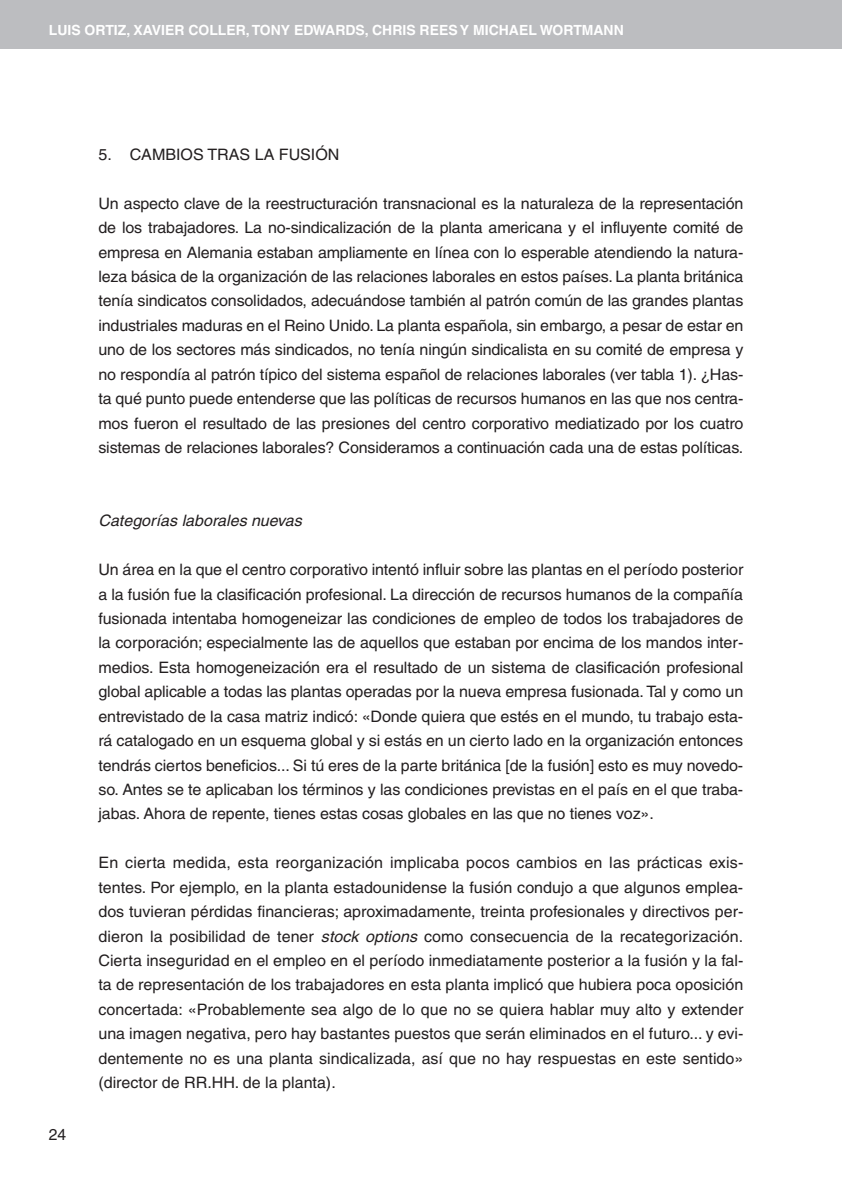
<style>
.page{position:relative;width:842px;height:1190px;background:#fff}
.page>*{position:absolute;margin:0;border:0;box-sizing:border-box;transform-origin:0 0}
.t1{font:15.75px/24.3px "Helvetica";letter-spacing:-.01em;color:#231f20;text-align:justify}
.t2{font:italic 15.75px "Helvetica";color:#231f20}
.t3{font:700 14px "Helvetica";color:#fff}
.s1{font-style:italic}
</style>
<div class="page">
<div style="left:0;top:0;width:842px;height:49px;background:#bcbdc0"></div>
<p class="t3" style="left:49px;top:25px;width:577px">LUIS ORTIZ, XAVIER COLLER,TONY EDWARDS, CHRIS REES Y MICHAEL WORTMANN</p>
<p class="t1" style="left:98px;top:143px;width:243px">5. CAMBIOS TRAS LA FUSIÓN</p>
<p class="t1" style="left:98px;top:192px;width:647px">Un aspecto clave de la reestructuración transnacional es la naturaleza de la representación de los trabajadores. La no-sindicalización de la planta americana y el influyente comité de empresa en Alemania estaban ampliamente en línea con lo esperable atendiendo la natura&shy;leza básica de la organización de las relaciones laborales en estos países. La planta británica tenía sindicatos consolidados, adecuándose también al patrón común de las grandes plantas industriales maduras en el Reino Unido. La planta española, sin embargo, a pesar de estar en uno de los sectores más sindicados, no tenía ningún sindicalista en su comité de empresa y no respondía al patrón típico del sistema español de relaciones laborales (ver tabla 1). ¿Has&shy;ta qué punto puede entenderse que las políticas de recursos humanos en las que nos centra&shy;mos fueron el resultado de las presiones del centro corporativo mediatizado por los cuatro sistemas de relaciones laborales? Consideramos a continuación cada una de estas políticas.</p>
<p class="t1" style="left:49px;top:1123px;width:19px">24</p>
<p class="t2" style="left:98px;top:515px;width:205px">Categorías laborales nuevas</p>
<p class="t1" style="left:98px;top:558px;width:646px">Un área en la que el centro corporativo intentó influir sobre las plantas en el período posterior a la fusión fue la clasificación profesional. La dirección de recursos humanos de la compañía fusionada intentaba homogeneizar las condiciones de empleo de todos los trabajadores de la corporación; especialmente las de aquellos que estaban por encima de los mandos inter&shy;medios. Esta homogeneización era el resultado de un sistema de clasificación profesional global aplicable a todas las plantas operadas por la nueva empresa fusionada. Tal y como un entrevistado de la casa matriz indicó: «Donde quiera que estés en el mundo, tu trabajo esta&shy;rá catalogado en un esquema global y si estás en un cierto lado en la organización entonces tendrás ciertos beneficios... Si tú eres de la parte británica [de la fusión] esto es muy novedo&shy;so. Antes se te aplicaban los términos y las condiciones previstas en el país en el que traba&shy;jabas. Ahora de repente, tienes estas cosas globales en las que no tienes voz».</p>
<p class="t1" style="left:98px;top:851px;width:646px">En cierta medida, esta reorganización implicaba pocos cambios en las prácticas exis&shy;tentes. Por ejemplo, en la planta estadounidense la fusión condujo a que algunos emplea&shy;dos tuvieran pérdidas financieras; aproximadamente, treinta profesionales y directivos per&shy;dieron la posibilidad de tener <span class="s1">stock options</span> como consecuencia de la recategorización.<br>Cierta inseguridad en el empleo en el período inmediatamente posterior a la fusión y la fal&shy;ta de representación de los trabajadores en esta planta implicó que hubiera poca oposición concertada: «Probablemente sea algo de lo que no se quiera hablar muy alto y extender una imagen negativa, pero hay bastantes puestos que serán eliminados en el futuro... y evi&shy;dentemente no es una planta sindicalizada, así que no hay respuestas en este sentido» (director de RR.HH. de la planta).</p>
</div>
